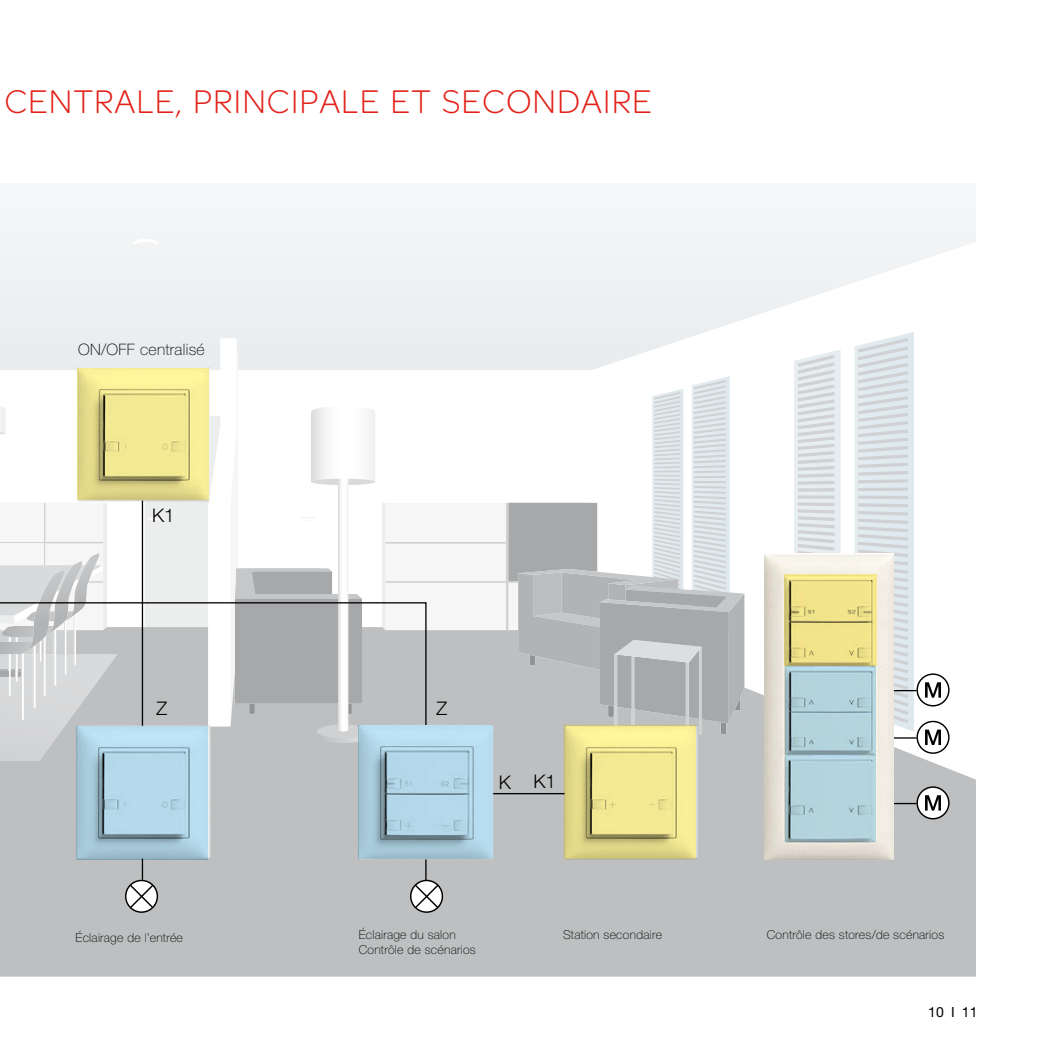
<style>
.page{position:relative;width:1042px;height:1042px;background:#fff}
.page>*{position:absolute;margin:0;border:0;box-sizing:border-box;transform-origin:0 0}
.t1{font:300 35px "SE Optimist";letter-spacing:.025em;color:#e32119}
.t2{font:300 18.72px "Helvetica Neue LT Pro";color:#000}
.t3{font:100 15.75px "Helvetica Neue LT Pro";letter-spacing:.02em;color:#000}
.t4{font:14px "Helvetica Neue LT Pro";color:#000}
.t5{font:100 12.25px "Helvetica Neue LT Pro";letter-spacing:.02em;color:#000}
</style>
<div class="page">
<div style="left:0;top:210px;width:976px;height:160px;background:#eff2f4"></div>
<svg style="left:79px;top:501px;width:65px;height:101px"></svg>
<svg style="left:133px;top:239px;width:25px;height:7px"></svg>
<svg style="left:0;top:503px;width:117px;height:99px"></svg>
<div style="left:0;top:752px;width:976px;height:224px;background:#bdbfc0"></div>
<svg style="left:591px;top:242px;width:385px;height:537px"></svg>
<svg style="left:144px;top:338px;width:231px;height:264px"></svg>
<svg style="left:854px;top:332px;width:61px;height:399px;background:#dde3e6"></svg>
<svg style="left:794px;top:350px;width:46px;height:204px;background:#dee4e6"></svg>
<svg style="left:382px;top:376px;width:363px;height:376px"></svg>
<svg style="left:0;top:407px;width:5px;height:28px"></svg>
<hr style="left:465px;top:793px;width:103px;height:1px;background:#000">
<svg style="left:917px;top:674px;width:32px;height:32px"></svg>
<div style="left:916px;top:673px;width:33px;height:33px;border:1px solid #000;border-radius:50%"></div>
<svg style="left:925px;top:682px;width:16px;height:15px"></svg>
<svg style="left:917px;top:787px;width:32px;height:32px"></svg>
<div style="left:916px;top:786px;width:33px;height:33px;border:1px solid #000;border-radius:50%"></div>
<svg style="left:925px;top:795px;width:16px;height:15px"></svg>
<svg style="left:917px;top:721px;width:32px;height:32px"></svg>
<div style="left:916px;top:721px;width:33px;height:33px;border:1px solid #000;border-radius:50%"></div>
<svg style="left:925px;top:729px;width:16px;height:16px"></svg>
<svg style="left:0;top:602px;width:426px;height:283px;background:#c1c3c4"></svg>
<hr style="left:142px;top:487px;width:1px;height:393px;background:#000">
<img style="left:76px;top:367px;width:135px;height:134px">
<svg style="left:78px;top:368px;width:131px;height:131px;background:#e7de8c"></svg>
<img style="left:563px;top:725px;width:134px;height:134px">
<svg style="left:564px;top:725px;width:132px;height:133px;background:#e6dd8b"></svg>
<img style="left:76px;top:725px;width:134px;height:134px">
<svg style="left:77px;top:726px;width:131px;height:133px;background:#aacedf"></svg>
<svg style="left:126px;top:880px;width:31px;height:32px"></svg>
<div style="left:125px;top:880px;width:33px;height:33px;border:1px solid #000;border-radius:50%"></div>
<svg style="left:128px;top:883px;width:27px;height:26px"></svg>
<svg style="left:411px;top:880px;width:31px;height:32px"></svg>
<div style="left:410px;top:880px;width:33px;height:33px;border:1px solid #000;border-radius:50%"></div>
<svg style="left:413px;top:883px;width:27px;height:26px"></svg>
<svg style="left:359px;top:725px;width:134px;height:134px;background:#a9ccdd"></svg>
<hr style="left:813px;top:690px;width:103px;height:1px;background:#000">
<hr style="left:813px;top:737px;width:103px;height:1px;background:#000">
<hr style="left:813px;top:803px;width:103px;height:1px;background:#000">
<img style="left:764px;top:554px;width:129px;height:305px">
<svg style="left:785px;top:666px;width:91px;height:175px;background:#accbd4"></svg>
<svg style="left:784px;top:574px;width:92px;height:92px;background:#e5d782"></svg>
<h1 class="t1" style="left:4px;top:82px;width:649px">CENTRALE, PRINCIPALE ET SECONDAIRE</h1>
<p class="t3" style="left:78px;top:340px;width:128px">ON/OFF centralisé</p>
<h2 class="t2" style="left:152px;top:504px;width:24px">K1</h2>
<h2 class="t2" style="left:157px;top:697px;width:12px">Z</h2>
<h2 class="t2" style="left:436px;top:697px;width:12px">Z</h2>
<h2 class="t2" style="left:499px;top:770px;width:59px">K K1</h2>
<p class="t5" style="left:76px;top:930px;width:109px">Éclairage de l’entrée</p>
<p class="t5" style="left:359px;top:928px;width:99px">Éclairage du salon</p>
<p class="t5" style="left:767px;top:928px;width:179px">Contrôle des stores/de scénarios</p>
<p class="t5" style="left:359px;top:942px;width:119px">Contrôle de scénarios</p>
<p class="t5" style="left:563px;top:928px;width:101px">Station secondaire</p>
<p class="t4" style="left:928px;top:1003px;width:51px">10 I 11</p>
</div>
